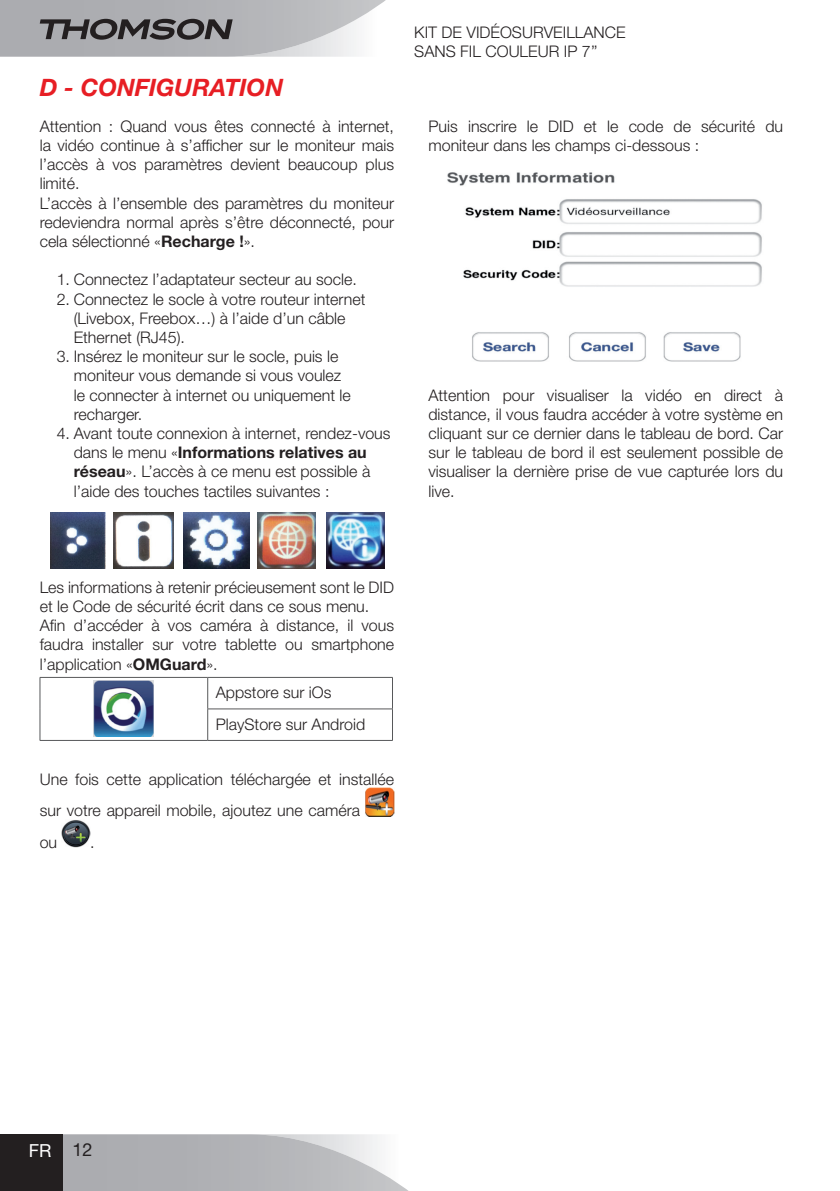
<style>
.page{position:relative;width:840px;height:1191px;background:#fff}
.page>*{position:absolute;margin:0;border:0;box-sizing:border-box;transform-origin:0 0}
.t1{font:italic 700 24px "Helvetica Neue";color:#e71e24}
.t2{font:18px "Helvetica Neue";color:#fff}
.t3{font:300 16px/19.2px "Helvetica Neue";color:#231f20}
.s1{font-weight:700}
.s2{color:#231f20}
</style>
<div class="page">
<svg style="left:62px;top:1134px;width:346px;height:57px;background:#babbbe"></svg>
<div style="left:0;top:1134px;width:62px;height:57px;background:#231f20"></div>
<svg style="left:0;top:0;width:385px;height:57px;background:#acadb0"></svg>
<img style="left:365px;top:788px;width:29px;height:28px">
<img style="left:62px;top:820px;width:28px;height:27px">
<img style="left:447px;top:172px;width:315px;height:190px">
<img style="left:51px;top:512px;width:54px;height:57px">
<img style="left:113px;top:512px;width:61px;height:57px">
<img style="left:183px;top:512px;width:66px;height:57px">
<img style="left:257px;top:512px;width:58px;height:57px">
<img style="left:326px;top:512px;width:58px;height:57px">
<hr style="left:40px;top:677px;width:167px;height:1px;background:#57585a">
<hr style="left:40px;top:677px;width:1px;height:32px;background:#57585a">
<hr style="left:207px;top:677px;width:185px;height:1px;background:#57585a">
<hr style="left:207px;top:677px;width:1px;height:31px;background:#57585a">
<hr style="left:392px;top:677px;width:1px;height:31px;background:#57585a">
<hr style="left:40px;top:709px;width:1px;height:31px;background:#57585a">
<hr style="left:207px;top:708px;width:185px;height:1px;background:#57585a">
<hr style="left:207px;top:709px;width:1px;height:31px;background:#57585a">
<hr style="left:392px;top:709px;width:1px;height:31px;background:#57585a">
<hr style="left:40px;top:740px;width:167px;height:1px;background:#57585a">
<hr style="left:207px;top:740px;width:185px;height:1px;background:#57585a">
<img style="left:93px;top:680px;width:60px;height:56px">
<h1 class="t1" style="left:40px;top:73px;width:245px">D - CONFIGURATION</h1>
<p class="t3" style="left:40px;top:116px;width:356px">Attention : Quand vous êtes connecté à internet, la vidéo continue à s’afficher sur le moniteur mais l’accès à vos paramètres devient beaucoup plus limité.<br>L’accès à l’ensemble des paramètres du moniteur redeviendra normal après s’être déconnecté, pour cela sélectionné «<span class="s1">Recharge !</span>».</p>
<p class="t3" style="left:57px;top:270px;width:301px">1. Connectez l’adaptateur secteur au socle.</p>
<p class="t3" style="left:74px;top:289px;width:293px;text-indent:-17px">2. Connectez le socle à votre routeur internet (Livebox, Freebox…) à l’aide d’un câble<br>Ethernet (RJ45).</p>
<p class="t3" style="left:74px;top:346px;width:278px;text-indent:-17px">3. Insérez le moniteur sur le socle, puis le moniteur vous demande si vous voulez le connecter à internet ou uniquement le recharger.</p>
<p class="t3" style="left:74px;top:423px;width:318px;text-indent:-17px">4. Avant toute connexion à internet, rendez-vous dans le menu «<span class="s1">Informations relatives au réseau</span>». L’accès à ce menu est possible à l’aide des touches tactiles suivantes :</p>
<p class="t3" style="left:414px;top:22px;width:213px">Kit de vidéosurveillance sans fil couleur IP 7’’</p>
<p class="t3" style="left:428px;top:116px;width:356px">Puis inscrire le DID et le code de sécurité du moniteur dans les champs ci-dessous :</p>
<p class="t3" style="left:428px;top:385px;width:356px;text-align:justify">Attention pour visualiser la vidéo en direct à distance, il vous faudra accéder à votre système en cliquant sur ce dernier dans le tableau de bord. Car sur le tableau de bord il est seulement possible de visualiser la dernière prise de vue capturée lors du live.</p>
<p class="t3" style="left:40px;top:577px;width:356px">Les informations à retenir précieusement sont le DID et le Code de sécurité écrit dans ce sous menu.<br>Afin d’accéder à vos caméra à distance, il vous faudra installer sur votre tablette ou smartphone l’application «<span class="s1">OMGuard</span>».</p>
<p class="t3" style="left:216px;top:676px;width:151px;line-height:31.6px">Appstore sur iOs<br>PlayStore sur Android</p>
<p class="t3" style="left:40px;top:763px;width:356px;line-height:31.6px">Une fois cette application téléchargée et installée sur votre appareil mobile, ajoutez une caméra<br>ou</p>
<p class="t3" style="left:90px;top:832px;width:6px">.</p>
<p class="t2" style="left:29px;top:1139px;width:65px">FR <span class="s2">12</span></p>
</div>
